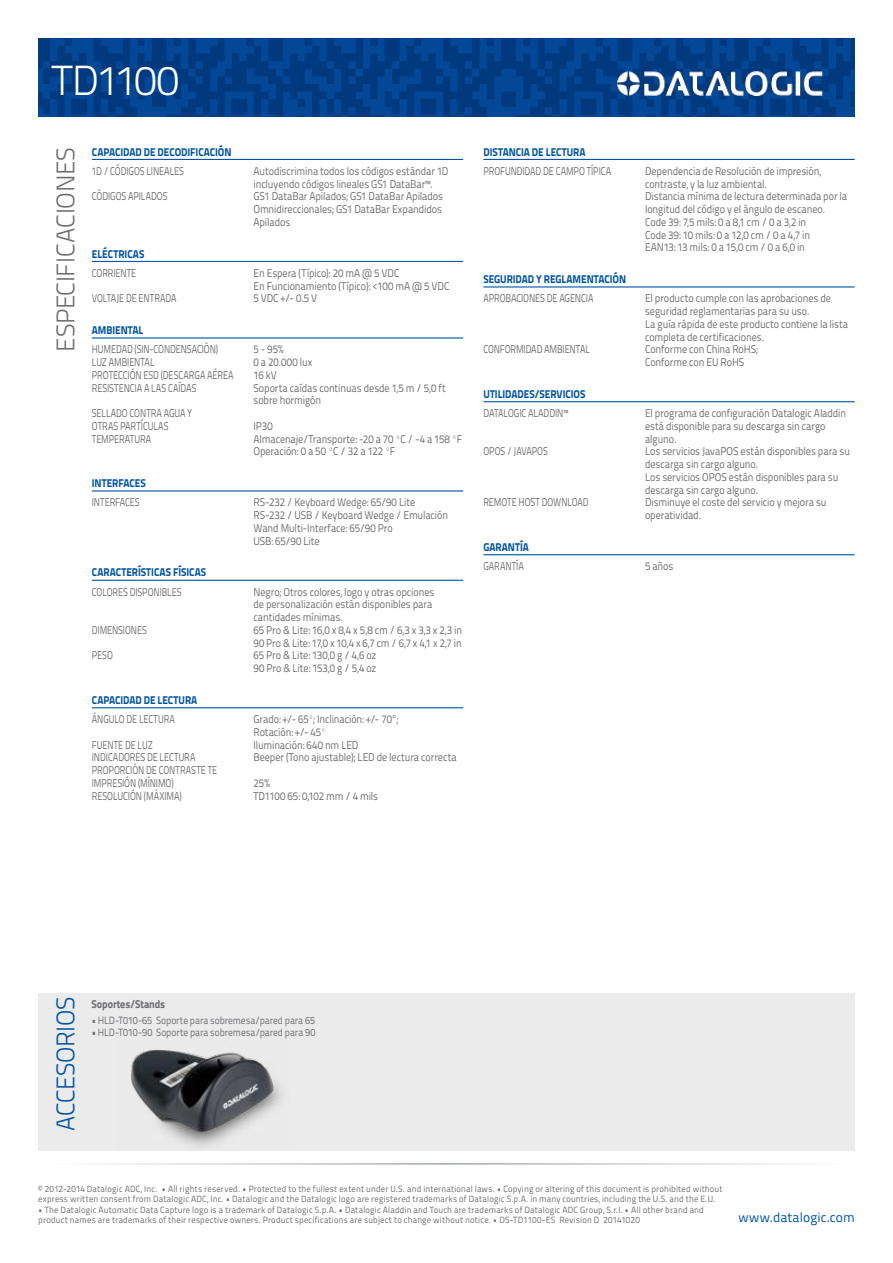
<style>
.page{position:relative;width:893px;height:1263px;background:#fff}
.page>*{position:absolute;margin:0;border:0;box-sizing:border-box;transform-origin:0 0}
.t1{font:300 42px "Titillium Text 22 L";letter-spacing:-.04em;color:#fff}
.t2{font:300 25.5px "Titillium Text 22 L";letter-spacing:-.015em;color:#6d6e71}
.t3{font:300 25.5px "Titillium Text 22 L";letter-spacing:-.01em;color:#0054a4}
.t4{font:13.5px "Titillium Text 22 L";letter-spacing:.005em;color:#0054a4}
.t5{font:11.25px/12.8px "Titillium Text 22 L";letter-spacing:-.01em;color:#6d6e71;scale:.9 1}
.t6{font:11.25px/12.8px "Titillium Text 22 L";letter-spacing:-.01em;color:#6d6e71;scale:.8 1}
.t7{font:800 11.25px "Titillium Text 22 L";letter-spacing:-.005em;color:#0054a4;scale:.9 1}
.t8{font:800 11.25px "Titillium Text 22 L";letter-spacing:-.005em;color:#6d6e71;scale:.9 1}
.t9{font:10.5px "Titillium Text 22 L";color:#6d6e71;scale:.9 1}
.t10{font:9px/10.5px "Titillium Text 22 L";letter-spacing:.02em;color:#6d6e71;scale:.95 1}
</style>
<div class="page">
<svg style="left:38px;top:38px;width:817px;height:79px;background:#023f89"></svg>
<hr style="left:45px;top:1163px;width:803px;height:2px;background:#9da3aa">
<img style="left:618px;top:72px;width:204px;height:23px">
<hr style="left:92px;top:159px;width:371px;height:1px;background:#0054a4">
<hr style="left:92px;top:261px;width:371px;height:1px;background:#0054a4">
<hr style="left:92px;top:337px;width:371px;height:2px;background:#0054a4">
<hr style="left:92px;top:490px;width:371px;height:2px;background:#0054a4">
<hr style="left:92px;top:580px;width:371px;height:1px;background:#0054a4">
<hr style="left:92px;top:707px;width:371px;height:1px;background:#0054a4">
<hr style="left:483px;top:159px;width:372px;height:1px;background:#0054a4">
<hr style="left:483px;top:286px;width:372px;height:1px;background:#0054a4">
<hr style="left:483px;top:401px;width:372px;height:1px;background:#0054a4">
<hr style="left:483px;top:554px;width:372px;height:1px;background:#0054a4">
<div style="left:38px;top:993px;width:817px;height:157px;background:#ebebec"></div>
<img style="left:118px;top:1049px;width:171px;height:102px">
<h1 class="t1" style="left:52px;top:50px;width:129px">TD1100</h1>
<h2 class="t2" style="left:47px;top:352px;width:206px;rotate:-90deg">ESPECIFICACIONES</h2>
<p class="t7" style="left:92px;top:143px;width:157px">CAPACIDAD DE DECODIFICACIÓN</p>
<p class="t6" style="left:92px;top:164px;width:117px">1D / CÓDIGOS LINEALES</p>
<p class="t5" style="left:253px;top:164px;width:218px">Autodiscrimina todos los códigos estándar 1D incluyendo códigos lineales GS1 DataBar™.</p>
<p class="t6" style="left:92px;top:189px;width:96px">CÓDIGOS APILADOS</p>
<p class="t5" style="left:253px;top:189px;width:212px;text-align:justify">GS1 DataBar Apilados; GS1 DataBar Apilados Omnidireccionales; GS1 DataBar Expandidos Apilados</p>
<p class="t7" style="left:92px;top:245px;width:60px">ELÉCTRICAS</p>
<p class="t6" style="left:92px;top:266px;width:57px">CORRIENTE</p>
<p class="t5" style="left:253px;top:266px;width:219px">En Espera (Típico): 20 mA @ 5 VDC<br>En Funcionamiento (Típico): &lt;100 mA @ 5 VDC</p>
<p class="t6" style="left:92px;top:291px;width:107px">VOLTAJE DE ENTRADA</p>
<p class="t5" style="left:253px;top:291px;width:72px">5 VDC +/- 0.5 V</p>
<p class="t7" style="left:92px;top:321px;width:59px">AMBIENTAL</p>
<p class="t6" style="left:92px;top:342px;width:159px">HUMEDAD (SIN-CONDENSACIÓN)</p>
<p class="t5" style="left:253px;top:342px;width:35px">5 - 95%</p>
<p class="t6" style="left:92px;top:355px;width:80px">LUZ AMBIENTAL</p>
<p class="t5" style="left:253px;top:355px;width:67px">0 a 20.000 lux</p>
<p class="t6" style="left:92px;top:368px;width:179px">PROTECCIÓN ESD (DESCARGA AÉREA</p>
<p class="t5" style="left:253px;top:368px;width:27px">16 kV</p>
<p class="t6" style="left:92px;top:381px;width:132px">RESISTENCIA A LAS CAÍDAS</p>
<p class="t5" style="left:253px;top:381px;width:215px">Soporta caídas continuas desde 1,5 m / 5,0 ft sobre hormigón</p>
<p class="t6" style="left:92px;top:406px;width:127px">SELLADO CONTRA AGUA Y<br>OTRAS PARTÍCULAS</p>
<p class="t5" style="left:253px;top:419px;width:23px">IP30</p>
<p class="t6" style="left:92px;top:432px;width:76px">TEMPERATURA</p>
<p class="t5" style="left:253px;top:432px;width:234px">Almacenaje/Transporte: -20 a 70 ºC / -4 a 158 ºF<br>Operación: 0 a 50 ºC / 32 a 122 ºF</p>
<p class="t7" style="left:92px;top:474px;width:61px">INTERFACES</p>
<p class="t6" style="left:92px;top:495px;width:61px">INTERFACES</p>
<p class="t5" style="left:253px;top:495px;width:218px">RS-232 / Keyboard Wedge: 65/90 Lite<br>RS-232 / USB / Keyboard Wedge / Emulación<br>Wand Multi-Interface: 65/90 Pro<br>USB: 65/90 Lite</p>
<p class="t7" style="left:92px;top:564px;width:129px">CARACTERÍSTICAS FÍSICAS</p>
<p class="t6" style="left:92px;top:585px;width:114px">COLORES DISPONIBLES</p>
<p class="t5" style="left:253px;top:585px;width:203px">Negro; Otros colores, logo y otras opciones de personalización están disponibles para cantidades mínimas.</p>
<p class="t6" style="left:92px;top:623px;width:70px">DIMENSIONES</p>
<p class="t5" style="left:253px;top:623px;width:233px">65 Pro &amp; Lite: 16,0 x 8,4 x 5,8 cm / 6,3 x 3,3 x 2,3 in<br>90 Pro &amp; Lite: 17,0 x 10,4 x 6,7 cm / 6,7 x 4,1 x 2,7 in</p>
<p class="t6" style="left:92px;top:648px;width:28px">PESO</p>
<p class="t5" style="left:253px;top:648px;width:138px">65 Pro &amp; Lite: 130,0 g / 4,6 oz<br>90 Pro &amp; Lite: 153,0 g / 5,4 oz</p>
<p class="t7" style="left:92px;top:691px;width:119px">CAPACIDAD DE LECTURA</p>
<p class="t6" style="left:92px;top:712px;width:105px">ÁNGULO DE LECTURA</p>
<p class="t5" style="left:253px;top:712px;width:163px">Grado: +/- 65º; Inclinación: +/- 70°;<br>Rotación: +/- 45º</p>
<p class="t6" style="left:92px;top:738px;width:78px">FUENTE DE LUZ</p>
<p class="t5" style="left:253px;top:738px;width:118px">Iluminación: 640 nm LED</p>
<p class="t6" style="left:92px;top:750px;width:131px">INDICADORES DE LECTURA</p>
<p class="t5" style="left:253px;top:750px;width:227px">Beeper (Tono ajustable); LED de lectura correcta</p>
<p class="t6" style="left:92px;top:763px;width:158px">PROPORCIÓN DE CONTRASTE TE<br>IMPRESIÓN (MÍNIMO)</p>
<p class="t5" style="left:253px;top:776px;width:20px">25%</p>
<p class="t6" style="left:92px;top:789px;width:114px">RESOLUCIÓN (MÁXIMA)</p>
<p class="t5" style="left:253px;top:789px;width:140px">TD1100 65: 0,102 mm / 4 mils</p>
<p class="t7" style="left:483px;top:143px;width:115px">DISTANCIA DE LECTURA</p>
<p class="t6" style="left:483px;top:164px;width:161px">PROFUNDIDAD DE CAMPO TÍPICA</p>
<p class="t5" style="left:645px;top:164px;width:226px">Dependencia de Resolución de impresión, contraste, y la luz ambiental.<br>Distancia mínima de lectura determinada por la longitud del código y el ángulo de escaneo.<br>Code 39: 7,5 mils: 0 a 8,1 cm / 0 a 3,2 in<br>Code 39: 10 mils: 0 a 12,0 cm / 0 a 4,7 in<br>EAN13: 13 mils: 0 a 15,0 cm / 0 a 6,0 in</p>
<p class="t7" style="left:483px;top:270px;width:160px">SEGURIDAD Y REGLAMENTACIÓN</p>
<p class="t6" style="left:483px;top:291px;width:139px">APROBACIONES DE AGENCIA</p>
<p class="t5" style="left:645px;top:291px;width:227px">El producto cumple con las aprobaciones de seguridad reglamentarias para su uso.<br>La guía rápida de este producto contiene la lista completa de certificaciones.</p>
<p class="t6" style="left:483px;top:342px;width:135px">CONFORMIDAD AMBIENTAL</p>
<p class="t5" style="left:645px;top:342px;width:127px">Conforme con China RoHS;<br>Conforme con EU RoHS</p>
<p class="t7" style="left:483px;top:385px;width:115px">UTILIDADES/SERVICIOS</p>
<p class="t6" style="left:483px;top:406px;width:107px">DATALOGIC ALADDIN™</p>
<p class="t5" style="left:645px;top:406px;width:225px">El programa de configuración Datalogic Aladdin está disponible para su descarga sin cargo alguno.</p>
<p class="t6" style="left:483px;top:444px;width:82px">OPOS / JAVAPOS</p>
<p class="t5" style="left:645px;top:444px;width:229px">Los servicios JavaPOS están disponibles para su descarga sin cargo alguno.<br>Los servicios OPOS están disponibles para su descarga sin cargo alguno.</p>
<p class="t6" style="left:483px;top:495px;width:133px">REMOTE HOST DOWNLOAD</p>
<p class="t5" style="left:645px;top:495px;width:203px">Disminuye el coste del servicio y mejora su operatividad.</p>
<p class="t7" style="left:483px;top:538px;width:52px">GARANTÍA</p>
<p class="t6" style="left:483px;top:559px;width:52px">GARANTÍA</p>
<p class="t5" style="left:645px;top:559px;width:33px">5 años</p>
<h2 class="t3" style="left:47px;top:1131px;width:136px;rotate:-90deg">ACCESORIOS</h2>
<p class="t8" style="left:92px;top:996px;width:84px">Soportes/Stands</p>
<p class="t9" style="left:92px;top:1012px;width:250px">•HLD-T010-65 Soporte para sobremesa/pared para 65</p>
<p class="t9" style="left:92px;top:1024px;width:250px">•HLD-T010-90 Soporte para sobremesa/pared para 90</p>
<p class="t10" style="left:38px;top:1183px;width:722px">© 2012-2014 Datalogic ADC, Inc. • All rights reserved. • Protected to the fullest extent under U.S. and international laws. • Copying or altering of this document is prohibited without express written consent from Datalogic ADC, Inc. • Datalogic and the Datalogic logo are registered trademarks of Datalogic S.p.A. in many countries, including the U.S. and the E.U.</p>
<p class="t10" style="left:38px;top:1204px;width:702px">• The Datalogic Automatic Data Capture logo is a trademark of Datalogic S.p.A. • Datalogic Aladdin and Touch are trademarks of Datalogic ADC Group, S.r.l. • All other brand and product names are trademarks of their respective owners. Product specifications are subject to change without notice. • DS-TD1100-ES Revision D 20141020</p>
<p class="t4" style="left:738px;top:1207px;width:118px">www.datalogic.com</p>
</div>
